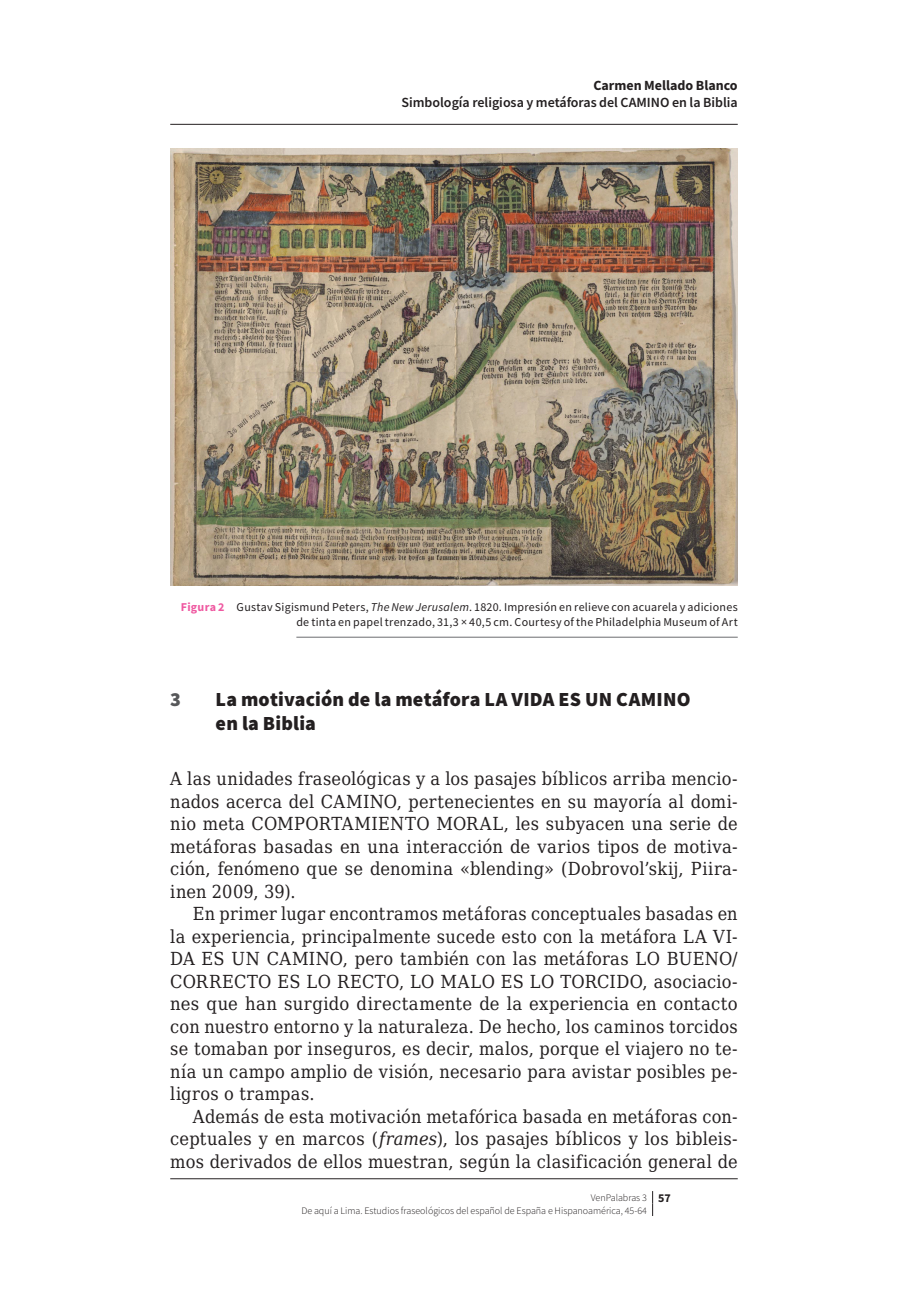
<style>
.page{position:relative;width:908px;height:1304px;background:#fff}
.page>*{position:absolute;margin:0;border:0;box-sizing:border-box;transform-origin:0 0}
.t1{font:900 20px/23.8px "Source Sans Pro";letter-spacing:.01em;color:#231f20}
.t2{font:900 20px "Source Sans Pro";color:#57585a}
.t3{font:18px/22.4px "DejaVu Serif Condensed";letter-spacing:.015em;color:#231f20;text-align:justify}
.t4{font:600 14px "Source Sans Pro";color:#231f20}
.t5{font:700 14px "Source Sans Pro";color:#231f20}
.t6{font:12px/15px "Source Sans Pro";letter-spacing:.02em;color:#231f20;text-align:right}
.t7{font:300 10px/12.4px "Source Sans Pro";color:#231f20}
.s1{font-weight:700;color:#ef59a1}
.s2{font-style:italic}
.s3{font-weight:700;font-size:12px}
</style>
<div class="page">
<svg style="left:652px;top:1191px;width:1px;height:25px"></svg>
<hr style="left:296px;top:637px;width:441px;height:1px;background:#6c6d70">
<img style="left:170px;top:148px;width:567px;height:438px">
<hr style="left:170px;top:124px;width:567px;height:1px;background:#231f20">
<hr style="left:170px;top:1178px;width:567px;height:1px;background:#231f20">
<p class="t5" style="left:593px;top:76px;width:146px">Carmen Mellado Blanco</p>
<p class="t4" style="left:401px;top:94px;width:337px">Simbología religiosa y metáforas del CAMINO en la Biblia</p>
<p class="t6" style="left:181px;top:599px;width:558px"><span class="s1">Figura 2</span> Gustav Sigismund Peters, <span class="s2">The New Jerusalem</span>. 1820. Impresión en relieve con acuarela y adiciones de tinta en papel trenzado, 31,3 × 40,5 cm. Courtesy of the Philadelphia Museum of Art</p>
<p class="t2" style="left:170px;top:686px;width:12px">3</p>
<p class="t1" style="left:215px;top:687px;width:476px">La motivación de la metáfora LA VIDA ES UN CAMINO en la Biblia</p>
<p class="t3" style="left:170px;top:767px;width:568px">A las unidades fraseológicas y a los pasajes bíblicos arriba mencio&shy;nados acerca del CAMINO, pertenecientes en su mayoría al domi&shy;nio meta COMPORTAMIENTO MORAL, les subyacen una serie de metáforas basadas en una interacción de varios tipos de motiva&shy;ción, fenómeno que se denomina «blending» (Dobrovol’skij, Piira&shy;inen 2009, 39).</p>
<p class="t3" style="left:170px;top:902px;width:568px;text-indent:23px">En primer lugar encontramos metáforas conceptuales basadas en la experiencia, principalmente sucede esto con la metáfora LA VI-DA ES UN CAMINO, pero también con las metáforas LO BUENO/ CORRECTO ES LO RECTO, LO MALO ES LO TORCIDO, asociacio&shy;nes que han surgido directamente de la experiencia en contacto con nuestro entorno y la naturaleza. De hecho, los caminos torcidos se tomaban por inseguros, es decir, malos, porque el viajero no te&shy;nía un campo amplio de visión, necesario para avistar posibles pe&shy;ligros o trampas.</p>
<p class="t3" style="left:170px;top:1105px;width:568px;text-indent:23px">Además de esta motivación metafórica basada en metáforas con&shy;ceptuales y en marcos (<span class="s2">frames</span>), los pasajes bíblicos y los bibleis&shy;mos derivados de ellos muestran, según la clasificación general de</p>
<p class="t7" style="left:301px;top:1191px;width:371px;text-indent:289px">VenPalabras 3 <span class="s3">57<br></span>De aquí a Lima. Estudios fraseológicos del español de España e Hispanoamérica, 45-64</p>
</div>
